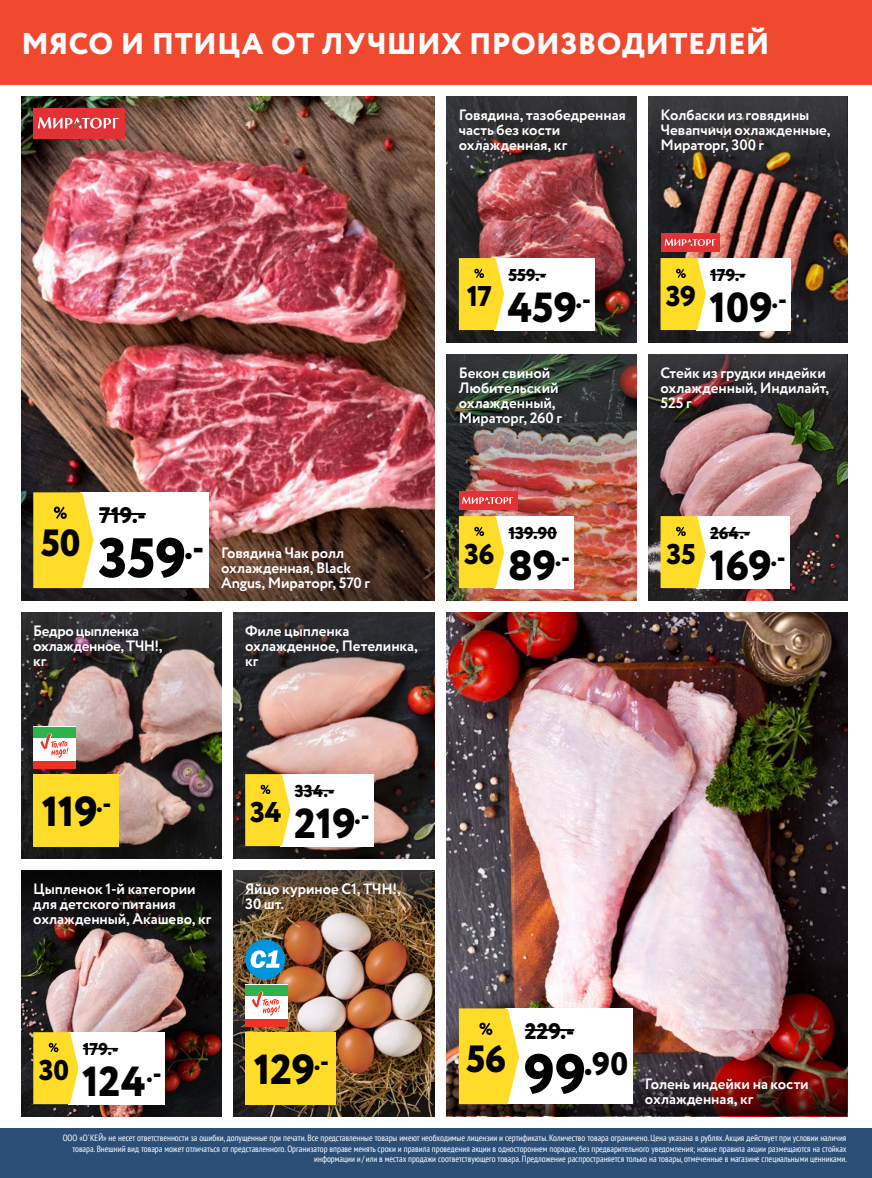
<style>
.page{position:relative;width:872px;height:1178px;background:#fff}
.page>*{position:absolute;margin:0;border:0;box-sizing:border-box;transform-origin:0 0}
.t1{font:800 55.5px "Circe";color:#000}
.t2{font:800 42px "Circe";letter-spacing:-.005em;color:#000}
.t3{font:800 37.95px "Circe";color:#000}
.t4{font:800 32.4px "Circe";color:#000}
.t5{font:800 30px "Circe";letter-spacing:.015em;color:#fff}
.t6{font:800 28.5px "Circe";letter-spacing:-.025em;color:#000}
.t7{font:800 22.5px "Circe";letter-spacing:.005em;color:#000}
.t8{font:800 17.1px "Circe";letter-spacing:.005em;color:#000}
.t9{font:700 15px/15px "Circe";letter-spacing:-.005em;color:#fff}
.t10{font:700 15px/15px "Circe";letter-spacing:-.025em;color:#fff}
.t11{font:condensed 9px/10.5px "PT Sans";color:#fff;text-align:right}
.s1{font-size:55.5px}
</style>
<div class="page">
<img style="left:21px;top:666px;width:200px;height:192px">
<img style="left:233px;top:870px;width:202px;height:246px">
<img style="left:648px;top:414px;width:199px;height:186px">
<img style="left:648px;top:174px;width:199px;height:168px">
<img style="left:447px;top:156px;width:189px;height:186px">
<img style="left:233px;top:694px;width:202px;height:164px">
<img style="left:447px;top:612px;width:400px;height:450px">
<img style="left:447px;top:420px;width:189px;height:180px">
<img style="left:21px;top:96px;width:414px;height:504px">
<div style="left:34px;top:726px;width:42px;height:42px;background:#fff"></div>
<div style="left:34px;top:726px;width:42px;height:11px;background:#2cb34a"></div>
<div style="left:34px;top:761px;width:42px;height:7px;background:#ee3124"></div>
<svg style="left:40px;top:733px;width:29px;height:24px"></svg>
<img style="left:233px;top:870px;width:199px;height:48px">
<svg style="left:21px;top:612px;width:200px;height:54px;background:#383435"></svg>
<svg style="left:233px;top:612px;width:202px;height:82px;background:#574b4a"></svg>
<svg style="left:447px;top:354px;width:189px;height:66px;background:#323932"></svg>
<img style="left:447px;top:1062px;width:400px;height:54px">
<img style="left:648px;top:354px;width:199px;height:60px">
<svg style="left:648px;top:96px;width:199px;height:78px;background:#383433"></svg>
<svg style="left:21px;top:504px;width:400px;height:96px;background:#5a3d34"></svg>
<svg style="left:447px;top:96px;width:189px;height:60px;background:#312e30"></svg>
<img style="left:21px;top:952px;width:200px;height:164px">
<svg style="left:21px;top:870px;width:200px;height:82px;background:#26201e"></svg>
<div style="left:0;top:1128px;width:872px;height:50px;background:#2c4f78"></div>
<div style="left:80px;top:492px;width:129px;height:96px;background:#fff"></div>
<hr style="left:99px;top:513px;width:47px;height:2px;background:#000">
<svg style="left:33px;top:492px;width:60px;height:96px;background:#f9da38"></svg>
<div style="left:33px;top:108px;width:92px;height:30px;background:#e23235"></div>
<svg style="left:38px;top:117px;width:81px;height:12px"></svg>
<div style="left:506px;top:1008px;width:127px;height:96px;background:#fff"></div>
<hr style="left:525px;top:1029px;width:49px;height:2px;background:#000">
<svg style="left:459px;top:1008px;width:60px;height:96px;background:#fadb3a"></svg>
<div style="left:696px;top:516px;width:93px;height:72px;background:#fff"></div>
<hr style="left:710px;top:532px;width:40px;height:1px;background:#000">
<svg style="left:660px;top:516px;width:46px;height:72px;background:#f9da3b"></svg>
<div style="left:245px;top:939px;width:40px;height:40px;background:#0095da;border-radius:50%"></div>
<svg style="left:250px;top:950px;width:30px;height:18px"></svg>
<div style="left:245px;top:984px;width:42px;height:42px;background:#fff"></div>
<div style="left:245px;top:984px;width:42px;height:11px;background:#2cb34a"></div>
<div style="left:245px;top:1019px;width:42px;height:7px;background:#ee3124"></div>
<svg style="left:252px;top:991px;width:28px;height:24px"></svg>
<div style="left:280px;top:774px;width:94px;height:72px;background:#fff"></div>
<hr style="left:295px;top:790px;width:39px;height:1px;background:#000">
<svg style="left:245px;top:774px;width:45px;height:72px;background:#fada38"></svg>
<div style="left:494px;top:258px;width:101px;height:72px;background:#fff"></div>
<hr style="left:508px;top:274px;width:38px;height:1px;background:#000">
<svg style="left:459px;top:258px;width:45px;height:72px;background:#fbdc39"></svg>
<div style="left:662px;top:233px;width:57px;height:19px;background:#e23235"></div>
<svg style="left:664px;top:239px;width:51px;height:7px"></svg>
<div style="left:696px;top:258px;width:95px;height:72px;background:#fff"></div>
<hr style="left:710px;top:274px;width:35px;height:1px;background:#000">
<svg style="left:660px;top:258px;width:46px;height:72px;background:#f8da3b"></svg>
<div style="left:245px;top:1032px;width:91px;height:72px;background:#ffdc27"></div>
<div style="left:33px;top:774px;width:86px;height:72px;background:#ffdc27"></div>
<div style="left:69px;top:1032px;width:96px;height:72px;background:#fff"></div>
<hr style="left:83px;top:1048px;width:35px;height:1px;background:#000">
<svg style="left:33px;top:1032px;width:45px;height:72px;background:#fada38"></svg>
<div style="left:494px;top:516px;width:79px;height:72px;background:#fff"></div>
<hr style="left:508px;top:532px;width:49px;height:1px;background:#000">
<svg style="left:459px;top:516px;width:45px;height:72px;background:#fbdc3a"></svg>
<div style="left:459px;top:491px;width:58px;height:19px;background:#e23235"></div>
<svg style="left:462px;top:497px;width:51px;height:7px"></svg>
<div style="left:0;top:0;width:872px;height:84px;background:#f04930"></div>
<h3 class="t5" style="left:21px;top:23px;width:749px">МЯСО И ПТИЦА ОТ ЛУЧШИХ ПРОИЗВОДИТЕЛЕЙ</h3>
<h3 class="t9" style="left:459px;top:108px;width:169px">Говядина, тазобедренная часть без кости охлажденная, кг</h3>
<h3 class="t9" style="left:660px;top:108px;width:171px">Колбаски из говядины<br>Чевапчичи охлажденные,<br>Мираторг, 300 г</h3>
<h3 class="t8" style="left:508px;top:264px;width:39px">559.-</h3>
<h3 class="t8" style="left:710px;top:264px;width:37px">179.-</h3>
<h3 class="t6" style="left:467px;top:277px;width:27px">17</h3>
<h2 class="t2" style="left:508px;top:279px;width:85px">459<sup>.-</sup></h2>
<h3 class="t6" style="left:666px;top:277px;width:32px">39</h3>
<h2 class="t2" style="left:709px;top:279px;width:79px">109<sup>.-</sup></h2>
<h3 class="t9" style="left:459px;top:366px;width:105px">Бекон свиной<br>Любительский охлажденный,<br>Мираторг, 260 г</h3>
<h3 class="t9" style="left:660px;top:366px;width:170px">Стейк из грудки индейки охлажденный, Индилайт,<br>525 г</h3>
<h3 class="t7" style="left:99px;top:500px;width:48px">719.-</h3>
<h3 class="t3" style="left:41px;top:517px;width:41px">50</h3>
<h1 class="t1" style="left:98px;top:520px;width:107px">359<sup>.-</sup></h1>
<h3 class="t9" style="left:221px;top:546px;width:150px">Говядина Чак ролл охлажденная, Black<br>Angus, Мираторг, 570 г</h3>
<h3 class="t6" style="left:464px;top:535px;width:32px">36</h3>
<h3 class="t8" style="left:508px;top:522px;width:50px">139.90</h3>
<h2 class="t2" style="left:508px;top:537px;width:64px">89<sup>.-</sup></h2>
<h3 class="t6" style="left:666px;top:535px;width:30px">35</h3>
<h3 class="t8" style="left:710px;top:522px;width:42px">264.-</h3>
<h2 class="t2" style="left:709px;top:537px;width:78px">169<sup>.-</sup></h2>
<h3 class="t10" style="left:33px;top:624px;width:131px">Бедро цыпленка охлажденное, ТЧН!, кг</h3>
<h3 class="t9" style="left:245px;top:624px;width:174px">Филе цыпленка охлажденное, Петелинка, кг</h3>
<h2 class="t2" style="left:42px;top:783px;width:71px">119<sup>.-</sup></h2>
<h3 class="t6" style="left:250px;top:793px;width:33px">34</h3>
<h3 class="t8" style="left:295px;top:780px;width:41px">334.-</h3>
<h2 class="t2" style="left:294px;top:795px;width:77px">219<sup>.-</sup></h2>
<h3 class="t9" style="left:33px;top:882px;width:180px">Цыпленок 1-й категории для детского питания охлажденный, Акашево, кг</h3>
<h3 class="t9" style="left:245px;top:882px;width:157px">Яйцо куриное С1, ТЧН!,<br>30 шт.</h3>
<h3 class="t7" style="left:525px;top:1016px;width:51px">229.-</h3>
<h3 class="t6" style="left:39px;top:1051px;width:32px">30</h3>
<h3 class="t8" style="left:83px;top:1038px;width:37px">179.-</h3>
<h2 class="t2" style="left:82px;top:1053px;width:81px">124<sup>.-</sup></h2>
<h2 class="t2" style="left:254px;top:1041px;width:77px">129<sup>.-</sup></h2>
<h3 class="t3" style="left:466px;top:1033px;width:41px">56</h3>
<h3 class="t4" style="left:524px;top:1042px;width:106px"><span class="s1">99</span>.90</h3>
<h3 class="t9" style="left:645px;top:1077px;width:165px">Голень индейки на кости охлажденная, кг</h3>
<p class="t11" style="left:63px;top:1132px;width:786px">ООО «О´КЕЙ» не несет ответственности за ошибки, допущенные при печати. Все представленные товары имеют необходимые лицензии и сертификаты. Количество товара ограничено. Цена указана в рублях. Акция действует при условии наличия товара. Внешний вид товара может отличаться от представленного. Организатор вправе менять сроки и правила проведения акции в одностороннем порядке, без предварительного уведомления; новые правила акции размещаются на стойках информации и / или в местах продажи соответствующего товара. Предложение распространяется только на товары, отмеченные в магазине специальными ценниками.</p>
</div>
